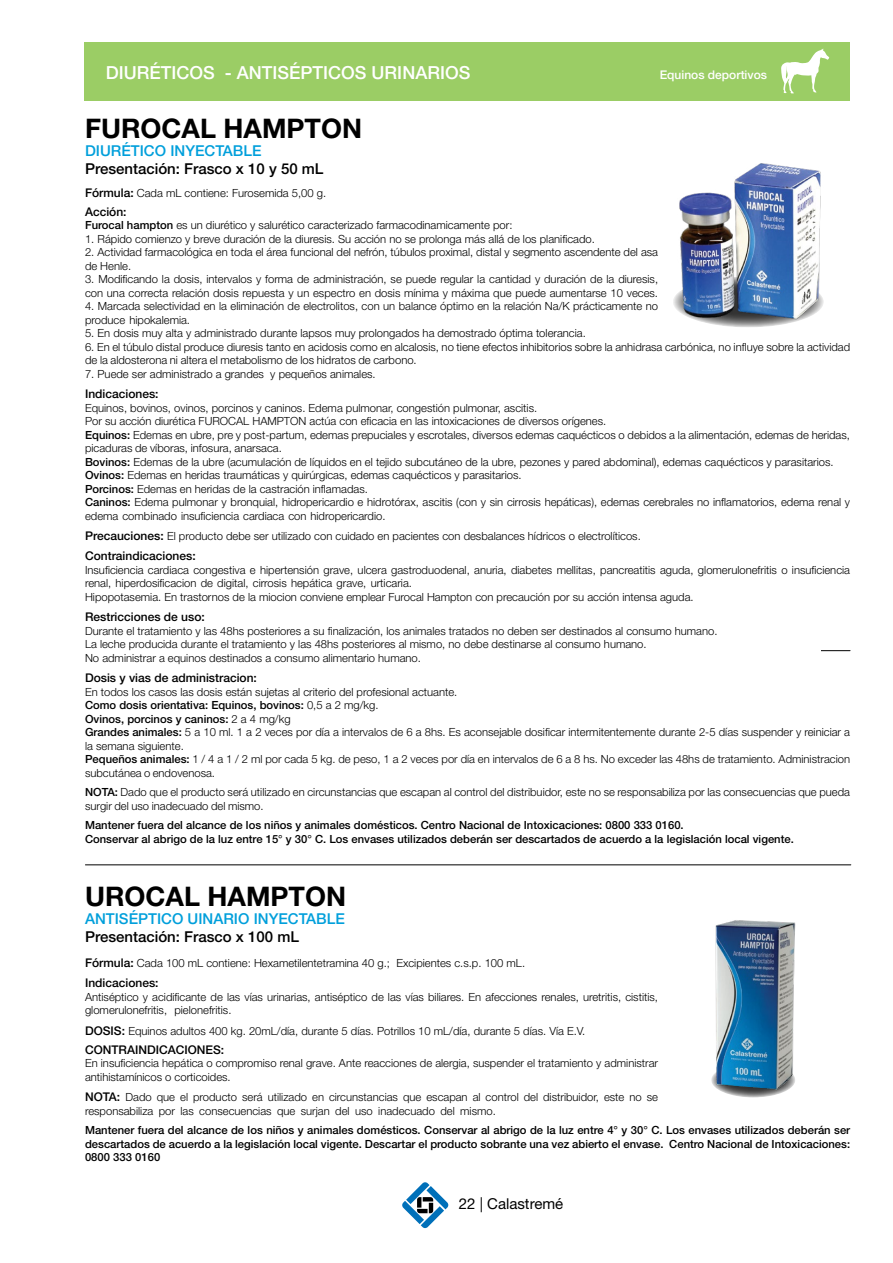
<style>
.page{position:relative;width:893px;height:1263px;background:#fff}
.page>*{position:absolute;margin:0;border:0;box-sizing:border-box;transform-origin:0 0}
.t1{font:700 27px "Helvetica Neue LT Std";color:#000}
.t2{font:500 18px "Helvetica Neue LT Std";color:#fff}
.t3{font:500 15px "Helvetica Neue LT Std";color:#000}
.t4{font:500 15px "Helvetica Neue LT Std";color:#009fdb}
.t5{font:15px "Helvetica Neue LT Std";color:#000}
.t6{font:500 12px "Helvetica Neue LT Std";color:#000}
.t7{font:500 12px "Helvetica Neue LT Std";color:#fff}
.t8{font:300 11.25px/13.5px "Helvetica Neue LT Std";color:#000}
.t9{font:500 11.25px/13.5px "Helvetica Neue LT Std";color:#000;text-align:justify}
.s1{font-weight:500;font-size:12px}
.s2{font-weight:500}
</style>
<div class="page">
<svg style="left:402px;top:1182px;width:47px;height:46px"></svg>
<hr style="left:85px;top:650px;width:765px;height:1px;background:#000">
<svg style="left:711px;top:1062px;width:84px;height:35px"></svg>
<img style="left:712px;top:920px;width:84px;height:173px">
<img style="left:673px;top:163px;width:151px;height:164px">
<div style="left:85px;top:43px;width:765px;height:58px;background:#9bcd65"></div>
<svg style="left:781px;top:48px;width:48px;height:46px"></svg>
<div style="left:26px;top:642px;width:795px;height:16px;background:#fff"></div>
<hr style="left:85px;top:864px;width:766px;height:1px;background:#000">
<h2 class="t2" style="left:106px;top:62px;width:366px">DIURÉTICOS - ANTISÉPTICOS URINARIOS</h2>
<p class="t7" style="left:660px;top:67px;width:109px">Equinos deportivos</p>
<h1 class="t1" style="left:85px;top:112px;width:279px">FUROCAL HAMPTON</h1>
<h3 class="t4" style="left:85px;top:142px;width:178px">DIURÉTICO INYECTABLE</h3>
<h3 class="t3" style="left:85px;top:160px;width:240px">Presentación: Frasco x 10 y 50 mL</h3>
<p class="t8" style="left:85px;top:186px;width:243px"><span class="s1">Fórmula:</span> Cada mL contiene: Furosemida 5,00 g.</p>
<p class="t6" style="left:85px;top:204px;width:43px">Acción:</p>
<p class="t8" style="left:85px;top:218px;width:429px"><span class="s2">Furocal hampton</span> es un diurético y salurético caracterizado farmacodinamicamente por:</p>
<p class="t8" style="left:85px;top:232px;width:511px">1. Rápido comienzo y breve duración de la diuresis. Su acción no se prolonga más allá de los planificado.</p>
<p class="t8" style="left:85px;top:245px;width:575px">2. Actividad farmacológica en toda el área funcional del nefrón, túbulos proximal, distal y segmento ascendente del asa de Henle.</p>
<p class="t8" style="left:85px;top:272px;width:575px">3. Modificando la dosis, intervalos y forma de administración, se puede regular la cantidad y duración de la diuresis, con una correcta relación dosis repuesta y un espectro en dosis mínima y máxima que puede aumentarse 10 veces.</p>
<p class="t8" style="left:85px;top:299px;width:575px">4. Marcada selectividad en la eliminación de electrolitos, con un balance óptimo en la relación Na/K prácticamente no produce hipokalemia.</p>
<p class="t8" style="left:85px;top:326px;width:502px">5. En dosis muy alta y administrado durante lapsos muy prolongados ha demostrado óptima tolerancia.</p>
<p class="t8" style="left:85px;top:340px;width:767px">6. En el túbulo distal produce diuresis tanto en acidosis como en alcalosis, no tiene efectos inhibitorios sobre la anhidrasa carbónica, no influye sobre la actividad de la aldosterona ni altera el metabolismo de los hidratos de carbono.</p>
<p class="t8" style="left:85px;top:367px;width:292px">7. Puede ser administrado a grandes y pequeños animales.</p>
<p class="t6" style="left:85px;top:387px;width:75px">Indicaciones:</p>
<p class="t8" style="left:85px;top:401px;width:767px">Equinos, bovinos, ovinos, porcinos y caninos. Edema pulmonar, congestión pulmonar, ascitis.<br>Por su acción diurética FUROCAL HAMPTON actúa con eficacia en las intoxicaciones de diversos orígenes.<br><span class="s2">Equinos:</span> Edemas en ubre, pre y post-partum, edemas prepuciales y escrotales, diversos edemas caquécticos o debidos a la alimentación, edemas de heridas, picaduras de víboras, infosura, anarsaca.<br><span class="s2">Bovinos:</span> Edemas de la ubre (acumulación de líquidos en el tejido subcutáneo de la ubre, pezones y pared abdominal), edemas caquécticos y parasitarios.<br><span class="s2">Ovinos:</span> Edemas en heridas traumáticas y quirúrgicas, edemas caquécticos y parasitarios.<br><span class="s2">Porcinos:</span> Edemas en heridas de la castración inflamadas.<br><span class="s2">Caninos:</span> Edema pulmonar y bronquial, hidropericardio e hidrotórax, ascitis (con y sin cirrosis hepáticas), edemas cerebrales no inflamatorios, edema renal y edema combinado insuficiencia cardiaca con hidropericardio.</p>
<p class="t8" style="left:85px;top:529px;width:557px"><span class="s1">Precauciones:</span> El producto debe ser utilizado con cuidado en pacientes con desbalances hídricos o electrolíticos.</p>
<p class="t6" style="left:85px;top:549px;width:112px">Contraindicaciones:</p>
<p class="t8" style="left:85px;top:563px;width:766px">Insuficiencia cardiaca congestiva e hipertensión grave, ulcera gastroduodenal, anuria, diabetes mellitas, pancreatitis aguda, glomerulonefritis o insuficiencia renal, hiperdosificacion de digital, cirrosis hepática grave, urticaria.<br>Hipopotasemia. En trastornos de la miocion conviene emplear Furocal Hampton con precaución por su acción intensa aguda.</p>
<p class="t6" style="left:85px;top:610px;width:121px">Restricciones de uso:</p>
<p class="t8" style="left:85px;top:624px;width:634px">Durante el tratamiento y las 48hs posteriores a su finalización, los animales tratados no deben ser destinados al consumo humano.<br>La leche producida durante el tratamiento y las 48hs posteriores al mismo, no debe destinarse al consumo humano.<br>No administrar a equinos destinados a consumo alimentario humano.</p>
<p class="t6" style="left:85px;top:671px;width:173px">Dosis y vias de administracion:</p>
<p class="t8" style="left:85px;top:685px;width:767px">En todos los casos las dosis están sujetas al criterio del profesional actuante.<br><span class="s2">Como dosis orientativa: Equinos, bovinos:</span> 0,5 a 2 mg/kg.<br><span class="s2">Ovinos, porcinos y caninos:</span> 2 a 4 mg/kg<br><span class="s2">Grandes animales:</span> 5 a 10 ml. 1 a 2 veces por día a intervalos de 6 a 8hs. Es aconsejable dosificar intermitentemente durante 2-5 días suspender y reiniciar a la semana siguiente.<br><span class="s2">Pequeños animales:</span> 1 / 4 a 1 / 2 ml por cada 5 kg. de peso, 1 a 2 veces por día en intervalos de 6 a 8 hs. No exceder las 48hs de tratamiento. Administracion subcutánea o endovenosa.</p>
<p class="t8" style="left:85px;top:785px;width:766px"><span class="s2">NOTA:</span> Dado que el producto será utilizado en circunstancias que escapan al control del distribuidor, este no se responsabiliza por las consecuencias que pueda surgir del uso inadecuado del mismo.</p>
<p class="t9" style="left:85px;top:818px;width:710px">Mantener fuera del alcance de los niños y animales domésticos. Centro Nacional de Intoxicaciones: 0800 333 0160.<br>Conservar al abrigo de la luz entre 15° y 30° C. Los envases utilizados deberán ser descartados de acuerdo a la legislación local vigente.</p>
<h1 class="t1" style="left:85px;top:879px;width:263px">UROCAL HAMPTON</h1>
<h3 class="t4" style="left:85px;top:910px;width:261px">ANTISÉPTICO UINARIO INYECTABLE</h3>
<h3 class="t3" style="left:85px;top:928px;width:216px">Presentación: Frasco x 100 mL</h3>
<p class="t8" style="left:85px;top:956px;width:442px"><span class="s1">Fórmula:</span> Cada 100 mL contiene: Hexametilentetramina 40 g.; Excipientes c.s.p. 100 mL.</p>
<p class="t6" style="left:85px;top:976px;width:75px">Indicaciones:</p>
<p class="t8" style="left:85px;top:990px;width:574px">Antiséptico y acidificante de las vías urinarias, antiséptico de las vías biliares. En afecciones renales, uretritis, cistitis, glomerulonefritis, pielonefritis.</p>
<p class="t8" style="left:85px;top:1024px;width:502px"><span class="s1">DOSIS:</span> Equinos adultos 400 kg. 20mL/día, durante 5 días. Potrillos 10 mL/día, durante 5 días. Vía E.V.</p>
<p class="t6" style="left:85px;top:1042px;width:141px">CONTRAINDICACIONES:</p>
<p class="t8" style="left:85px;top:1056px;width:575px">En insuficiencia hepática o compromiso renal grave. Ante reacciones de alergia, suspender el tratamiento y administrar antihistamínicos o corticoides.</p>
<p class="t8" style="left:85px;top:1090px;width:574px"><span class="s1">NOTA:</span> Dado que el producto será utilizado en circunstancias que escapan al control del distribuidor, este no se responsabiliza por las consecuencias que surjan del uso inadecuado del mismo.</p>
<p class="t9" style="left:85px;top:1123px;width:767px">Mantener fuera del alcance de los niños y animales domésticos. Conservar al abrigo de la luz entre 4° y 30° C. Los envases utilizados deberán ser descartados de acuerdo a la legislación local vigente. Descartar el producto sobrante una vez abierto el envase. Centro Nacional de Intoxicaciones:<br>0800 333 0160</p>
<h3 class="t5" style="left:459px;top:1194px;width:106px">22 | Calastremé</h3>
</div>
